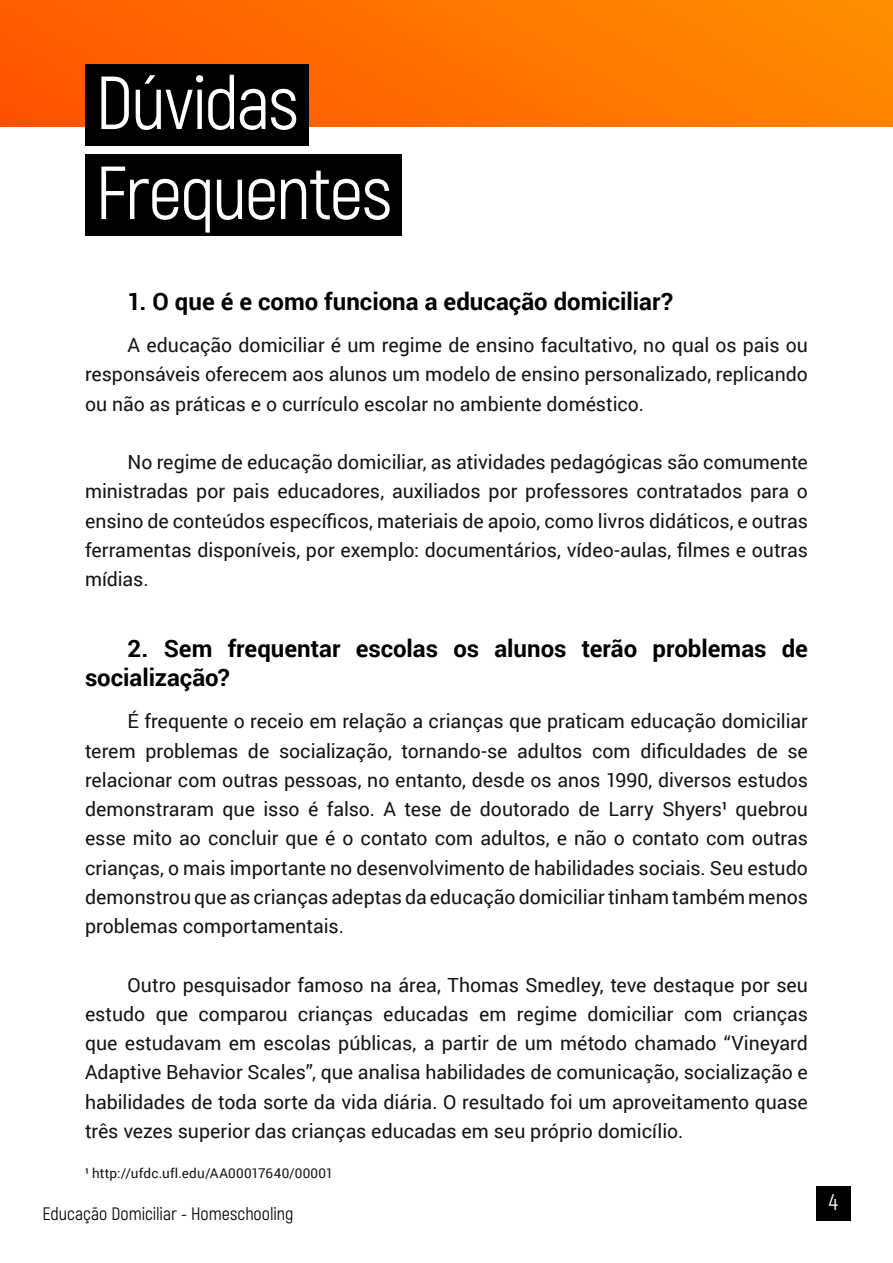
<style>
.page{position:relative;width:893px;height:1263px;background:#fff}
.page>*{position:absolute;margin:0;border:0;box-sizing:border-box;transform-origin:0 0}
.t1{font:75px/90px "Akrobat";letter-spacing:-.025em;color:#fff}
.t2{font:700 24px/28.8px "Roboto";color:#000}
.t3{font:22.5px "Akrobat";color:#fff}
.t4{font:19.5px/29.2px "Roboto";color:#141414;text-align:justify}
.t5{font:18px "Akrobat";color:#000}
.t6{font:13.5px "Roboto";letter-spacing:.015em;color:#141414}
</style>
<div class="page">
<div style="left:1px;top:1px;width:891px;height:126px;background:linear-gradient(to right,#ff5900,#ff8900)"></div>
<div style="left:816px;top:1186px;width:34px;height:34px;background:#000"></div>
<div style="left:85px;top:64px;width:223px;height:81px;background:#000"></div>
<div style="left:85px;top:154px;width:317px;height:81px;background:#000"></div>
<h1 class="t1" style="left:96px;top:58px;width:298px">Dúvidas<br>Frequentes</h1>
<p class="t2" style="left:128px;top:286px;width:547px">1. O que é e como funciona a educação domiciliar?</p>
<p class="t4" style="left:85px;top:330px;width:724px;text-indent:43px">A educação domiciliar é um regime de ensino facultativo, no qual os pais ou responsáveis oferecem aos alunos um modelo de ensino personalizado, replicando ou não as práticas e o currículo escolar no ambiente doméstico.</p>
<p class="t4" style="left:85px;top:447px;width:724px;text-indent:43px">No regime de educação domiciliar, as atividades pedagógicas são comumente ministradas por pais educadores, auxiliados por professores contratados para o ensino de conteúdos específicos, materiais de apoio, como livros didáticos, e outras ferramentas disponíveis, por exemplo: documentários, vídeo-aulas, filmes e outras mídias.</p>
<p class="t2" style="left:85px;top:633px;width:724px;text-indent:43px">2. Sem frequentar escolas os alunos terão problemas de socialização?</p>
<p class="t4" style="left:85px;top:706px;width:724px;text-indent:43px">É frequente o receio em relação a crianças que praticam educação domiciliar terem problemas de socialização, tornando-se adultos com dificuldades de se relacionar com outras pessoas, no entanto, desde os anos 1990, diversos estudos demonstraram que isso é falso. A tese de doutorado de Larry Shyers¹ quebrou esse mito ao concluir que é o contato com adultos, e não o contato com outras crianças, o mais importante no desenvolvimento de habilidades sociais. Seu estudo demonstrou que as crianças adeptas da educação domiciliar tinham também menos problemas comportamentais.</p>
<p class="t4" style="left:85px;top:969px;width:724px;text-indent:43px">Outro pesquisador famoso na área, Thomas Smedley, teve destaque por seu estudo que comparou crianças educadas em regime domiciliar com crianças que estudavam em escolas públicas, a partir de um método chamado “Vineyard Adaptive Behavior Scales”, que analisa habilidades de comunicação, socialização e habilidades de toda sorte da vida diária. O resultado foi um aproveitamento quase três vezes superior das crianças educadas em seu próprio domicílio.</p>
<p class="t6" style="left:85px;top:1164px;width:250px">¹ http://ufdc.ufl.edu/AA00017640/00001</p>
<p class="t5" style="left:43px;top:1203px;width:252px">Educação Domiciliar - Homeschooling</p>
<p class="t3" style="left:829px;top:1189px;width:11px">4</p>
</div>
